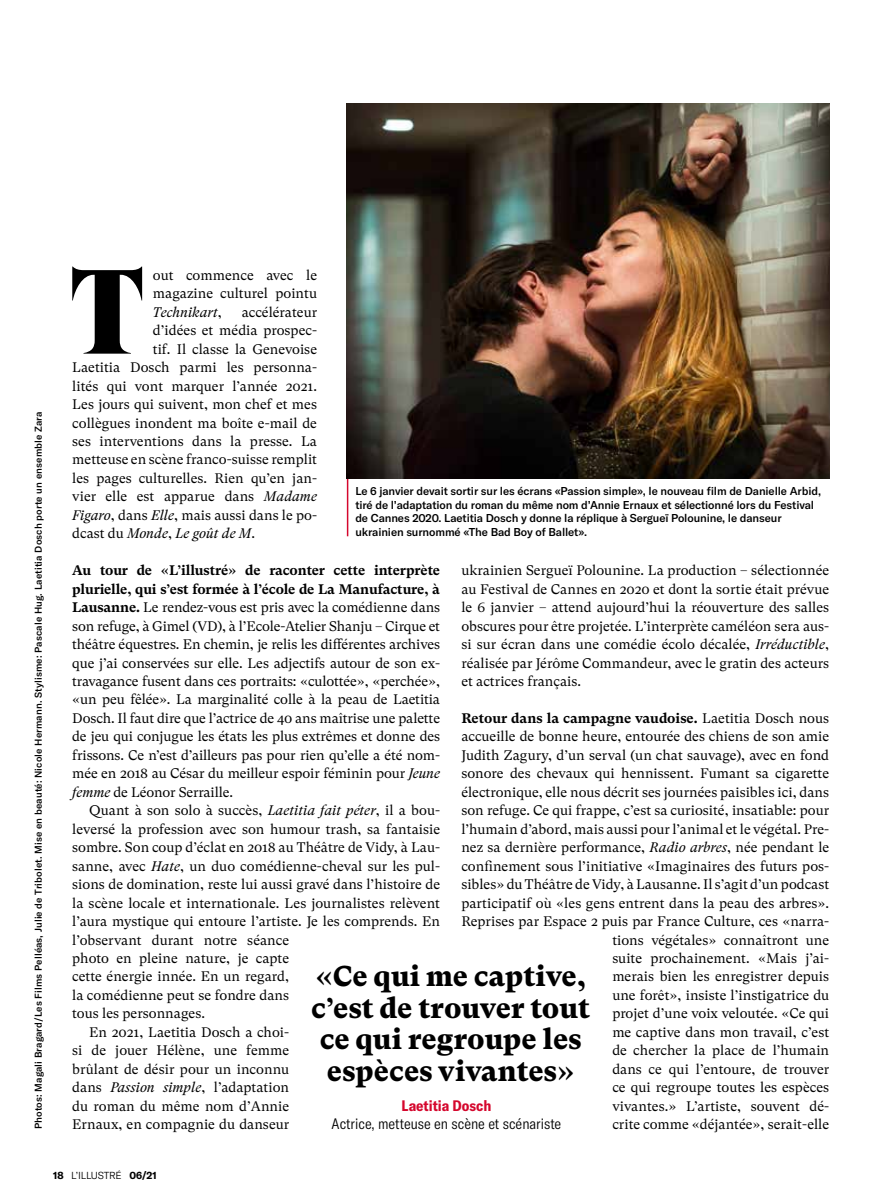
<style>
.page{position:relative;width:893px;height:1200px;background:#fff}
.page>*{position:absolute;margin:0;border:0;box-sizing:border-box;transform-origin:0 0}
.t1{font:119.25px "GT Super Display Super";color:#000}
.t2{font:900 28.5px/31.5px "GT Super Text";color:#000;text-align:center}
.t3{font:300 condensed 15px "GT America";color:#000}
.t4{font:700 condensed 15px "GT America";color:#d5072d}
.t5{font:13.8px/18.5px "GT Super Text";color:#000;text-align:justify}
.t6{font:italic 13.8px "GT Super Text";color:#000}
.t7{font:500 11.25px/13.5px "GT America";letter-spacing:-.01em;color:#000}
.t8{font:300 10.05px "GT America";letter-spacing:-.02em;color:#000}
.t9{font:500 9.75px "GT America";letter-spacing:.01em;color:#000}
.s1{font-style:italic}
.s2{font-style:normal}
.s3{font-weight:700}
</style>
<div class="page">
<hr style="left:347px;top:478px;width:1px;height:58px;background:#d5072d">
<img style="left:347px;top:103px;width:482px;height:375px">
<p class="t9" style="left:33px;top:1128px;width:719px;rotate:-90deg">Photos: Magali Bragard/Les Films Pelléas, Julie de Tribolet. Mise en beauté: Nicole Hermann. Stylisme: Pascale Hug. Laetitia Dosch porte un ensemble Zara</p>
<h1 class="t1" style="left:71px;top:248px;width:74px">T</h1>
<p class="t5" style="left:153px;top:266px;width:166px">out commence avec le magazine culturel pointu <span class="s1">Technikart</span>,</p>
<p class="t5" style="left:242px;top:303px;width:77px">accélérateur</p>
<p class="t5" style="left:153px;top:321px;width:166px">d’idées et média prospec-</p>
<p class="t5" style="left:153px;top:339px;width:166px">tif. Il classe la Genevoise</p>
<p class="t5" style="left:72px;top:358px;width:246px">Laetitia Dosch parmi les personna-</p>
<p class="t5" style="left:72px;top:376px;width:246px">lités qui vont marquer l’année 2021.</p>
<p class="t5" style="left:72px;top:395px;width:246px">Les jours qui suivent, mon chef et mes</p>
<p class="t5" style="left:72px;top:413px;width:246px">collègues inondent ma boîte e-mail de</p>
<p class="t5" style="left:72px;top:432px;width:246px">ses interventions dans la presse. La</p>
<p class="t5" style="left:72px;top:450px;width:246px">metteuse en scène franco-suisse remplit</p>
<p class="t5" style="left:72px;top:469px;width:246px">les pages culturelles. Rien qu’en jan-</p>
<p class="t5" style="left:72px;top:487px;width:246px">vier elle est apparue dans <span class="s1">Madame</span></p>
<p class="t5" style="left:72px;top:505px;width:246px"><span class="s1">Figaro</span>, dans <span class="s1">Elle</span>, mais aussi dans le po-</p>
<p class="t6" style="left:72px;top:525px;width:184px"><span class="s2">dcast du</span> Monde<span class="s2">,</span> Le goût de M<span class="s2">.</span></p>
<p class="t5" style="left:72px;top:561px;width:369px"><span class="s3">Au tour de «L’illustré» de raconter cette interprète plurielle, qui s’est formée à l’école de La Manufacture, à Lausanne.</span> Le rendez-vous est pris avec la comédienne dans son refuge, à Gimel (VD), à l’Ecole-Atelier Shanju – Cirque et théâtre équestres. En chemin, je relis les différentes archives que j’ai conservées sur elle. Les adjectifs autour de son ex&shy;travagance fusent dans ces portraits: «culottée», «perchée», «un peu fêlée». La marginalité colle à la peau de Laetitia Dosch. Il faut dire que l’actrice de 40 ans maîtrise une palette de jeu qui conjugue les états les plus extrêmes et donne des frissons. Ce n’est d’ailleurs pas pour rien qu’elle a été nom&shy;mée en 2018 au César du meilleur espoir féminin pour <span class="s1">Jeune femme</span> de Léonor Serraille.</p>
<p class="t5" style="left:89px;top:801px;width:352px">Quant à son solo à succès, <span class="s1">Laetitia fait péter</span>, il a bou-</p>
<p class="t5" style="left:72px;top:819px;width:369px">leversé la profession avec son humour trash, sa fantaisie</p>
<p class="t5" style="left:72px;top:838px;width:369px">sombre. Son coup d’éclat en 2018 au Théâtre de Vidy, à Lau-</p>
<p class="t5" style="left:72px;top:856px;width:369px">sanne, avec <span class="s1">Hate</span>, un duo comédienne-cheval sur les pul-</p>
<p class="t5" style="left:72px;top:874px;width:369px">sions de domination, reste lui aussi gravé dans l’histoire de</p>
<p class="t5" style="left:72px;top:893px;width:369px">la scène locale et internationale. Les journalistes relèvent</p>
<p class="t5" style="left:72px;top:911px;width:369px">l’aura mystique qui entoure l’artiste. Je les comprends. En</p>
<p class="t5" style="left:72px;top:930px;width:218px">l’observant durant notre séance</p>
<p class="t5" style="left:72px;top:948px;width:218px">photo en pleine nature, je capte</p>
<p class="t5" style="left:72px;top:967px;width:218px">cette énergie innée. En un regard,</p>
<p class="t5" style="left:72px;top:985px;width:218px">la comédienne peut se fondre dans</p>
<p class="t5" style="left:72px;top:1004px;width:134px">tous les personnages.</p>
<p class="t5" style="left:89px;top:1022px;width:201px">En 2021, Laetitia Dosch a choi-</p>
<p class="t5" style="left:72px;top:1041px;width:218px">si de jouer Hélène, une femme</p>
<p class="t5" style="left:72px;top:1059px;width:218px">brûlant de désir pour un inconnu</p>
<p class="t5" style="left:72px;top:1077px;width:218px">dans <span class="s1">Passion simple</span>, l’adaptation</p>
<p class="t5" style="left:72px;top:1096px;width:218px">du roman du même nom d’Annie</p>
<p class="t5" style="left:72px;top:1114px;width:218px">Ernaux, en compagnie du danseur</p>
<p class="t7" style="left:355px;top:484px;width:467px">Le 6 janvier devait sortir sur les écrans «Passion simple», le nouveau film de Danielle Arbid, tiré de l’adaptation du roman du même nom d’Annie Ernaux et sélectionné lors du Festival de Cannes 2020. Laetitia Dosch y donne la réplique à Sergueï Polounine, le danseur ukrainien surnommé «The Bad Boy of Ballet».</p>
<p class="t5" style="left:461px;top:561px;width:369px">ukrainien Sergueï Polounine. La production – sélectionnée au Festival de Cannes en 2020 et dont la sortie était prévue le 6 janvier – attend aujourd’hui la réouverture des salles obscures pour être projetée. L’interprète caméléon sera aus&shy;si sur écran dans une comédie écolo décalée, <span class="s1">Irréductible</span>, réalisée par Jérôme Commandeur, avec le gratin des acteurs et actrices français.</p>
<p class="t5" style="left:461px;top:708px;width:369px;text-align:right"><span class="s3">Retour dans la campagne vaudoise.</span> Laetitia Dosch nous accueille de bonne heure, entourée des chiens de son amie Judith Zagury, d’un serval (un chat sauvage), avec en fond sonore des chevaux qui hennissent. Fumant sa cigarette électronique, elle nous décrit ses journées paisibles ici, dans son refuge. Ce qui frappe, c’est sa curiosité, insatiable: pour l’humain d’abord, mais aussi pour l’animal et le végétal. Pre&shy;nez sa dernière performance, <span class="s1">Radio arbres</span>, née pendant le confinement sous l’initiative «Imaginaires des futurs pos&shy;sibles» du Théâtre de Vidy, à Lausanne. Il s’agit d’un podcast participatif où «les gens entrent dans la peau des arbres».<br>Reprises par Espace 2 puis par France Culture, ces «narra&shy;tions végétales» connaîtront une<br>suite prochainement. «Mais j’ai-<br>merais bien les enregistrer depuis<br>une forêt», insiste l’instigatrice du<br>projet d’une voix veloutée. «Ce qui<br>me captive dans mon travail, c’est<br>de chercher la place de l’humain<br>dans ce qui l’entoure, de trouver<br>ce qui regroupe toutes les espèces<br>vivantes.» L’artiste, souvent dé-</p>
<h2 class="t2" style="left:311px;top:960px;width:281px">«Ce qui me captive, c’est de trouver tout ce qui regroupe les espèces vivantes»</h2>
<p class="t4" style="left:401px;top:1096px;width:91px">Laetitia Dosch</p>
<p class="t3" style="left:332px;top:1114px;width:231px">Actrice, metteuse en scène et scénariste</p>
<p class="t5" style="left:612px;top:1114px;width:218px">crite comme «déjantée», serait-elle</p>
<p class="t8" style="left:53px;top:1169px;width:105px"><span class="s3">18</span> L’ILLUSTRÉ <span class="s3">06/21</span></p>
</div>
